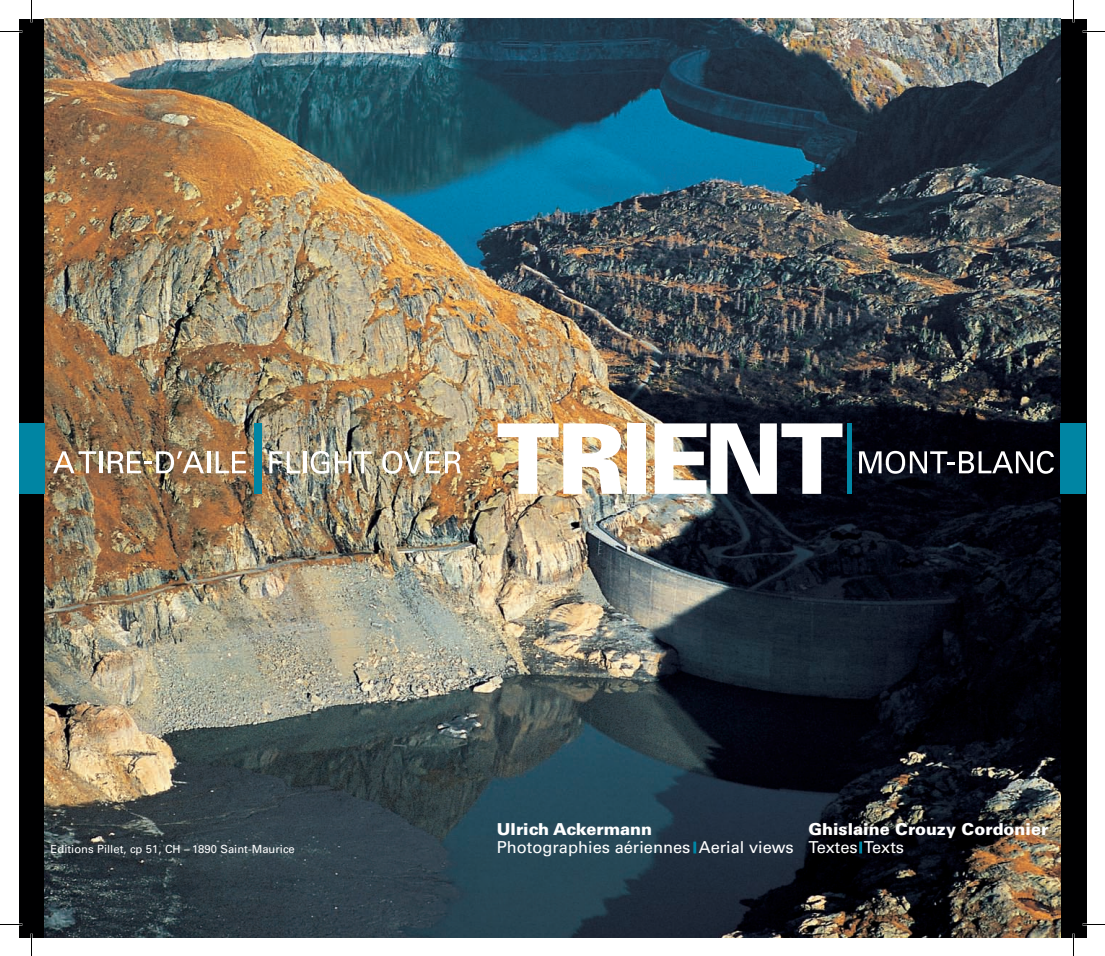
<style>
.page{position:relative;width:1105px;height:956px;background:#fff}
.page>*{position:absolute;margin:0;border:0;box-sizing:border-box;transform-origin:0 0}
.t1{font:16.5px "Univers";color:#fff}
.t2{font:900 16.5px "Univers";color:#fff}
.t3{font:11.25px "Univers";color:#fff}
</style>
<div class="page">
<div style="left:19px;top:19px;width:1067px;height:918px;background:#000001"></div>
<img style="left:45px;top:19px;width:1015px;height:918px">
<div style="left:1060px;top:423px;width:26px;height:71px;background:#0085a3"></div>
<div style="left:847px;top:423px;width:5px;height:71px;background:#0085a3"></div>
<div style="left:19px;top:423px;width:26px;height:71px;background:#0085a3"></div>
<div style="left:254px;top:423px;width:8px;height:71px;background:#0085a3"></div>
<svg style="left:53px;top:451px;width:43px;height:22px"></svg>
<hr style="left:99px;top:451px;width:3px;height:22px;background:#fff">
<img style="left:108px;top:451px;width:96px;height:22px">
<hr style="left:207px;top:451px;width:3px;height:22px;background:#fff">
<svg style="left:216px;top:451px;width:30px;height:22px"></svg>
<svg style="left:269px;top:451px;width:31px;height:22px"></svg>
<hr style="left:303px;top:451px;width:3px;height:22px;background:#fff">
<svg style="left:310px;top:451px;width:19px;height:23px"></svg>
<svg style="left:335px;top:451px;width:37px;height:22px"></svg>
<svg style="left:382px;top:451px;width:79px;height:23px;background:#c6b59d"></svg>
<svg style="left:859px;top:451px;width:195px;height:23px"></svg>
<img style="left:497px;top:423px;width:125px;height:71px">
<div style="left:627px;top:423px;width:19px;height:71px;background:#fff"></div>
<svg style="left:654px;top:423px;width:188px;height:71px;background:#a1a2a5"></svg>
<svg style="left:693px;top:842px;width:3px;height:11px"></svg>
<svg style="left:859px;top:842px;width:3px;height:11px"></svg>
<hr style="left:0;top:923px;width:22px;height:2px;background:#fff">
<hr style="left:1082px;top:923px;width:23px;height:2px;background:#fff">
<hr style="left:1072px;top:0;width:2px;height:22px;background:#fff">
<hr style="left:1072px;top:933px;width:2px;height:23px;background:#fff">
<svg style="left:0;top:31px;width:19px;height:1px"></svg>
<svg style="left:1082px;top:31px;width:23px;height:1px"></svg>
<svg style="left:0;top:924px;width:22px;height:1px"></svg>
<svg style="left:1082px;top:924px;width:23px;height:1px"></svg>
<svg style="left:31px;top:0;width:1px;height:19px"></svg>
<svg style="left:31px;top:933px;width:1px;height:23px"></svg>
<svg style="left:1073px;top:0;width:1px;height:22px"></svg>
<svg style="left:1073px;top:933px;width:1px;height:23px"></svg>
<p class="t3" style="left:51px;top:845px;width:246px">Editions Pillet, cp 51, CH – 1890 Saint-Maurice</p>
<p class="t2" style="left:497px;top:823px;width:157px">Ulrich Ackermann</p>
<p class="t2" style="left:808px;top:823px;width:241px">Ghislaine Crouzy Cordonier</p>
<p class="t1" style="left:497px;top:841px;width:409px">Photographies aériennes Aerial views Textes Texts</p>
</div>
